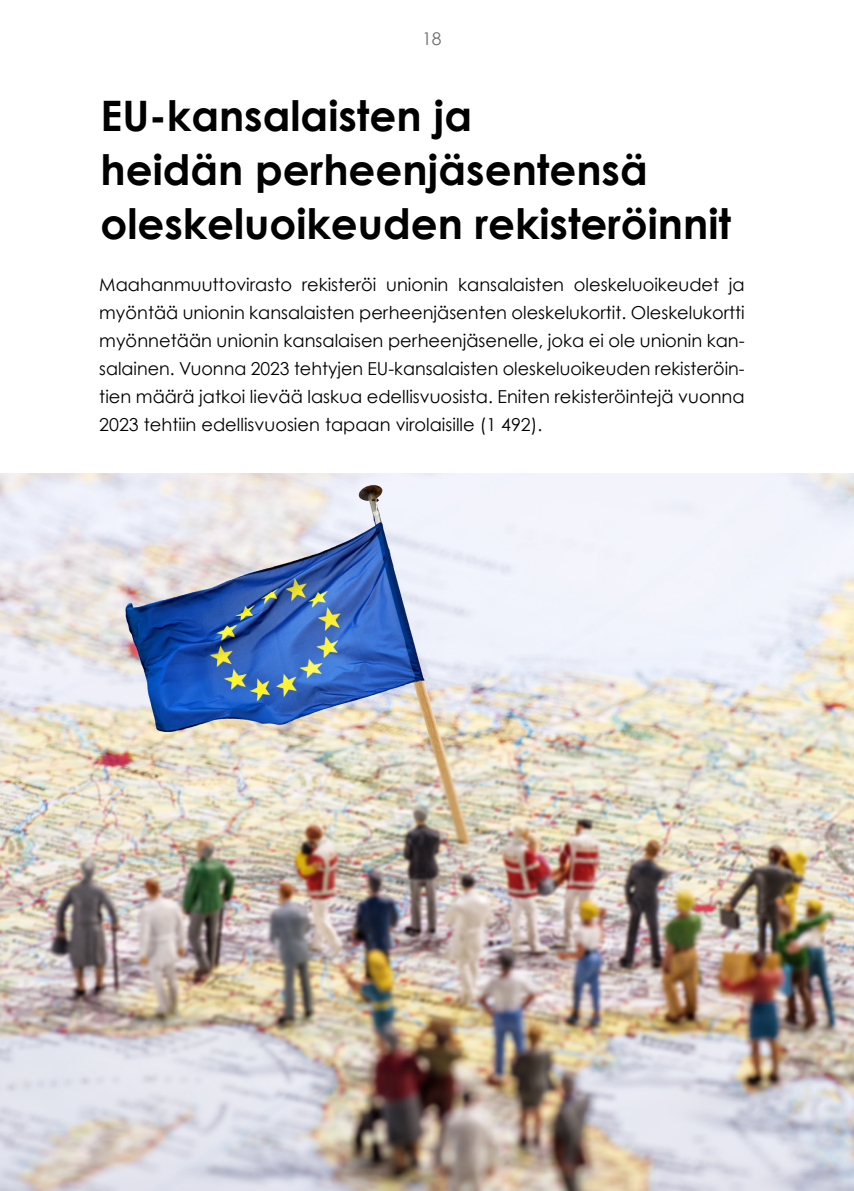
<style>
.page{position:relative;width:854px;height:1191px;background:#fff}
.page>*{position:absolute;margin:0;border:0;box-sizing:border-box;transform-origin:0 0}
.Otsikko_H1{font:700 42px/54.2px "Century Gothic";color:#000}
.Leipis_p{font:17.85px/28px "Century Gothic";color:#000;text-align:justify}
.t1{font:17.5px "Century Gothic";color:#6f6f6e}
</style>
<div class="page">
<img style="left:0;top:473px;width:853px;height:718px">
<p class="t1" style="left:422px;top:28px;width:21px">18</p>
<h1 class="Otsikko_H1" style="left:100px;top:87px;width:631px">EU-kansalaisten ja<br>heidän perheenjäsentensä oleskeluoikeuden rekisteröinnit</h1>
<p class="Leipis_p" style="left:99px;top:270px;width:646px">Maahanmuuttovirasto rekisteröi unionin kansalaisten oleskeluoikeudet ja myöntää unionin kansalaisten perheenjäsenten oleskelukortit. Oleskelukortti myönnetään unionin kansalaisen perheenjäsenelle, joka ei ole unionin kan&shy;salainen. Vuonna 2023 tehtyjen EU-kansalaisten oleskeluoikeuden rekisteröin&shy;tien määrä jatkoi lievää laskua edellisvuosista. Eniten rekisteröintejä vuonna 2023 tehtiin edellisvuosien tapaan virolaisille (1 492).</p>
</div>
